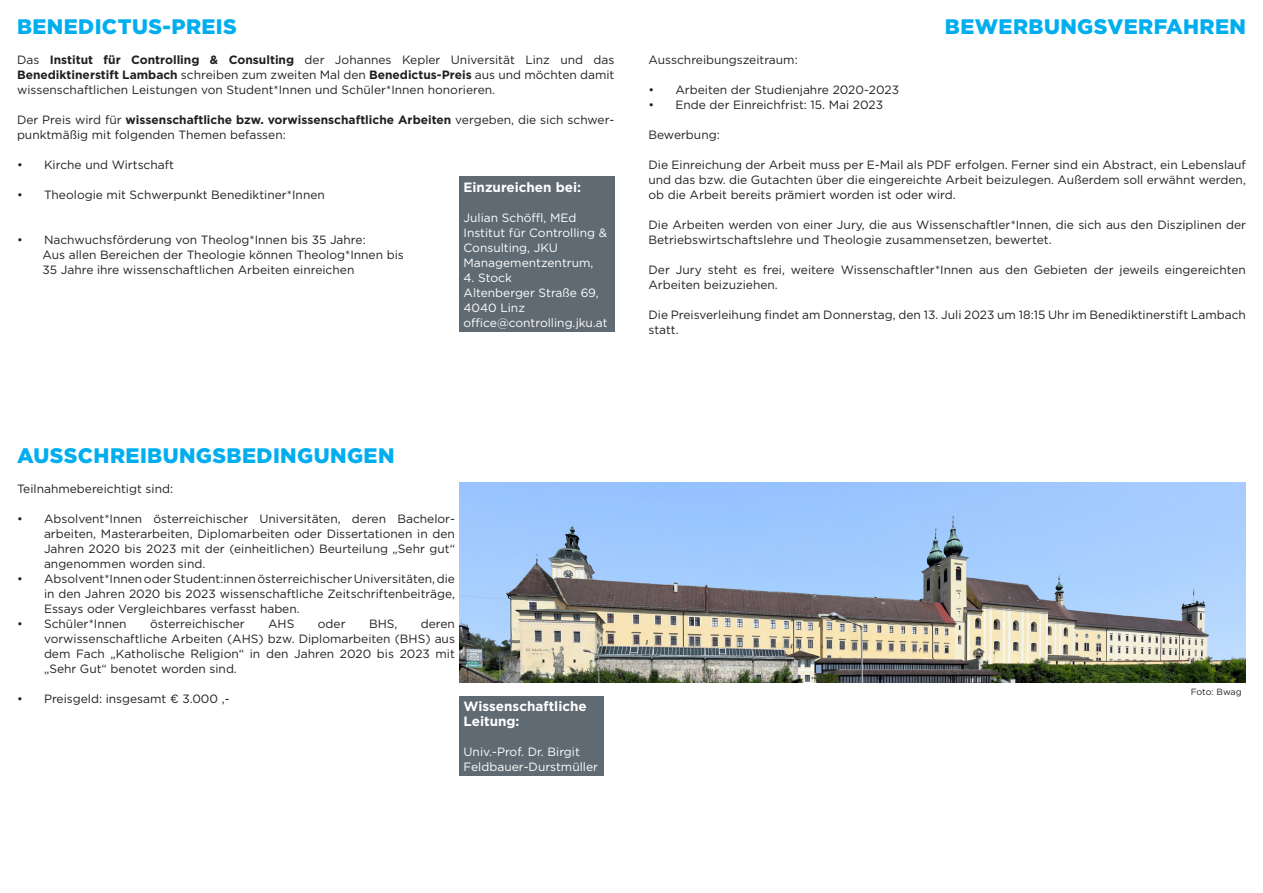
<style>
.page{position:relative;width:1263px;height:893px;background:#fff}
.page>*{position:absolute;margin:0;border:0;box-sizing:border-box;transform-origin:0 0}
.t1{font:900 21px "Gotham";letter-spacing:.02em;color:#00aeef}
.t2{font:700 13.5px/15px "Gotham";color:#fff}
.t3{font:12px/15px "Gotham";color:#231f20;text-align:justify}
.t4{font:12px/15px "Gotham";color:#fff}
.t5{font:9px "Gotham";letter-spacing:-.015em;color:#231f20}
.s1{font-weight:700}
</style>
<div class="page">
<div style="left:459px;top:176px;width:155px;height:156px;background:#5f6a72"></div>
<img style="left:459px;top:483px;width:787px;height:199px">
<div style="left:459px;top:696px;width:145px;height:80px;background:#5f6a72"></div>
<p class="t1" style="left:17px;top:12px;width:221px">BENEDICTUS-PREIS</p>
<p class="t3" style="left:17px;top:52px;width:599px">Das <span class="s1">Institut für Controlling &amp; Consulting</span> der Johannes Kepler Universität Linz und das <span class="s1">Benediktinerstift Lambach</span> schreiben zum zweiten Mal den <span class="s1">Benedictus-Preis</span> aus und möchten damit wissenschaftlichen Leistungen von Student*Innen und Schüler*Innen honorieren.</p>
<p class="t3" style="left:17px;top:112px;width:599px">Der Preis wird für <span class="s1">wissenschaftliche bzw. vorwissenschaftliche Arbeiten</span> vergeben, die sich schwer&shy;punktmäßig mit folgenden Themen befassen:</p>
<p class="t3" style="left:17px;top:157px;width:159px">• Kirche und Wirtschaft</p>
<p class="t3" style="left:17px;top:187px;width:309px">• Theologie mit Schwerpunkt Benediktiner*Innen</p>
<p class="t3" style="left:17px;top:232px;width:350px">• Nachwuchsförderung von Theolog*Innen bis 35 Jahre:</p>
<p class="t3" style="left:43px;top:247px;width:363px">Aus allen Bereichen der Theologie können Theolog*Innen bis</p>
<p class="t3" style="left:43px;top:262px;width:313px">35 Jahre ihre wissenschaftlichen Arbeiten einreichen</p>
<p class="t2" style="left:463px;top:179px;width:119px">Einzureichen bei:</p>
<p class="t4" style="left:463px;top:210px;width:114px">Julian Schöffl, MEd</p>
<p class="t4" style="left:463px;top:225px;width:145px">Institut für Controlling &amp;<br>Consulting, JKU</p>
<p class="t4" style="left:463px;top:255px;width:131px">Managementzentrum,</p>
<p class="t4" style="left:463px;top:270px;width:50px">4. Stock</p>
<p class="t4" style="left:463px;top:285px;width:137px">Altenberger Straße 69,<br>4040 Linz</p>
<p class="t4" style="left:463px;top:315px;width:146px">office@controlling.jku.at</p>
<p class="t1" style="left:945px;top:12px;width:303px">BEWERBUNGSVERFAHREN</p>
<p class="t3" style="left:648px;top:52px;width:151px">Ausschreibungszeitraum:</p>
<p class="t3" style="left:648px;top:82px;width:252px">• Arbeiten der Studienjahre 2020-2023</p>
<p class="t3" style="left:648px;top:97px;width:236px">• Ende der Einreichfrist: 15. Mai 2023</p>
<p class="t3" style="left:648px;top:127px;width:73px">Bewerbung:</p>
<p class="t3" style="left:648px;top:157px;width:599px">Die Einreichung der Arbeit muss per E-Mail als PDF erfolgen. Ferner sind ein Abstract, ein Lebenslauf und das bzw. die Gutachten über die eingereichte Arbeit beizulegen. Außerdem soll erwähnt werden, ob die Arbeit bereits prämiert worden ist oder wird.</p>
<p class="t3" style="left:648px;top:217px;width:599px">Die Arbeiten werden von einer Jury, die aus Wissenschaftler*Innen, die sich aus den Disziplinen der<br>Betriebswirtschaftslehre und Theologie zusammensetzen, bewertet.</p>
<p class="t3" style="left:648px;top:262px;width:599px">Der Jury steht es frei, weitere Wissenschaftler*Innen aus den Gebieten der jeweils eingereichten<br>Arbeiten beizuziehen.</p>
<p class="t3" style="left:648px;top:307px;width:599px">Die Preisverleihung findet am Donnerstag, den 13. Juli 2023 um 18:15 Uhr im Benediktinerstift Lambach statt.</p>
<p class="t1" style="left:17px;top:441px;width:379px">AUSSCHREIBUNGSBEDINGUNGEN</p>
<p class="t3" style="left:17px;top:481px;width:158px">Teilnahmebereichtigt sind:</p>
<p class="t3" style="left:44px;top:511px;width:412px;text-indent:-27px">• Absolvent*Innen österreichischer Universitäten, deren Bachelor&shy;arbeiten, Masterarbeiten, Diplomarbeiten oder Dissertationen in den Jahren 2020 bis 2023 mit der (einheitlichen) Beurteilung „Sehr gut“ angenommen worden sind.</p>
<p class="t3" style="left:44px;top:571px;width:412px;text-indent:-27px">• Absolvent*Innen oder Student:innen österreichischer Universitäten, die in den Jahren 2020 bis 2023 wissenschaftliche Zeitschriftenbeiträge, Essays oder Vergleichbares verfasst haben.</p>
<p class="t3" style="left:17px;top:616px;width:111px">• Schüler*Innen</p>
<p class="t3" style="left:150px;top:616px;width:96px">österreichischer</p>
<p class="t3" style="left:268px;top:616px;width:28px">AHS</p>
<p class="t3" style="left:318px;top:616px;width:29px">oder</p>
<p class="t3" style="left:369px;top:616px;width:30px">BHS,</p>
<p class="t3" style="left:44px;top:616px;width:412px;text-indent:377px">deren vorwissenschaftliche Arbeiten (AHS) bzw. Diplomarbeiten (BHS) aus dem Fach „Katholische Religion“ in den Jahren 2020 bis 2023 mit „Sehr Gut“ benotet worden sind.</p>
<p class="t3" style="left:17px;top:691px;width:214px">• Preisgeld: insgesamt € 3.000 ,-</p>
<p class="t2" style="left:463px;top:699px;width:125px">Wissenschaftliche<br>Leitung:</p>
<p class="t4" style="left:463px;top:744px;width:136px">Univ.-Prof. Dr. Birgit<br>Feldbauer-Durstmüller</p>
<p class="t5" style="left:1191px;top:686px;width:53px">Foto: Bwag</p>
</div>
